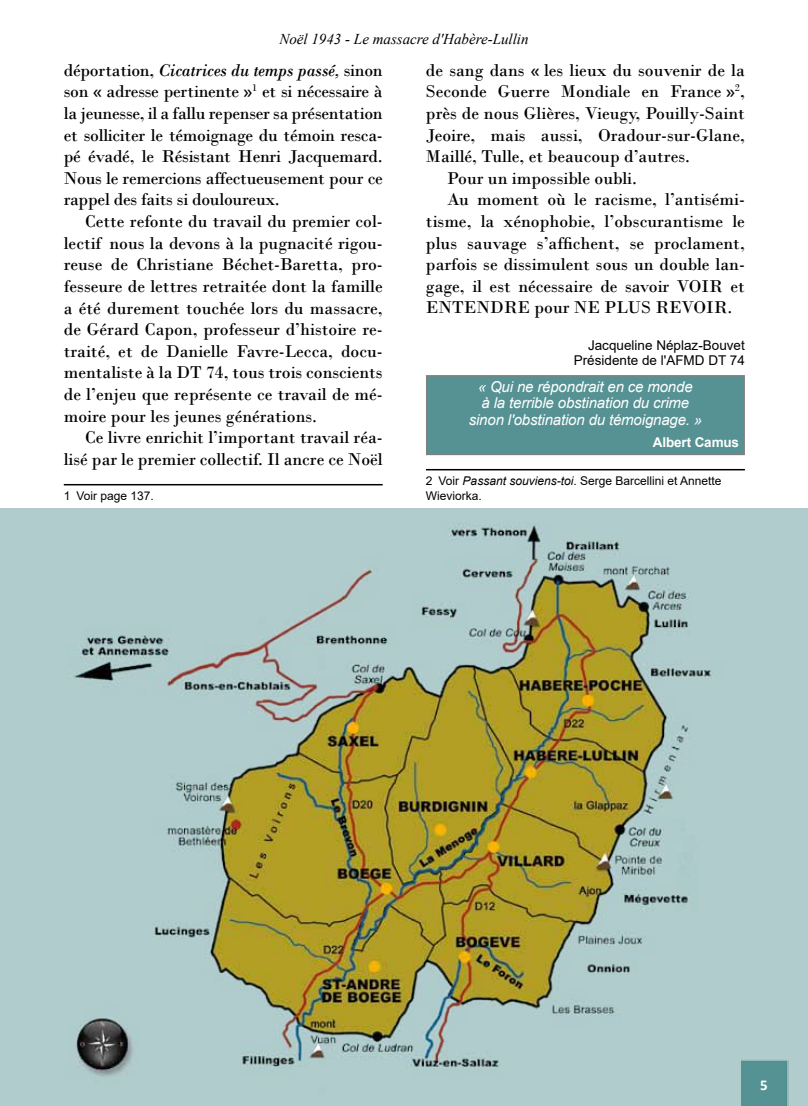
<style>
.page{position:relative;width:808px;height:1106px;background:#fff}
.page>*{position:absolute;margin:0;border:0;box-sizing:border-box;transform-origin:0 0}
.t1{font:18px/21.6px "Bodoni";color:#000;text-align:justify}
.t2{font:italic 15px/16.5px "Arial";letter-spacing:-.01em;color:#fff;text-align:center}
.t3{font:italic 15px "Times New Roman";color:#000}
.t4{font:700 15px "Calibri";color:#fff}
.t5{font:13.5px/15px "Arial";color:#000;text-align:right}
.t6{font:700 13.5px "Arial";letter-spacing:-.01em;color:#fff}
.t7{font:12px/15px "Arial";color:#000}
.s1{font-style:italic}
</style>
<div class="page">
<img style="left:0;top:455px;width:808px;height:651px">
<hr style="left:426px;top:469px;width:319px;height:1px;background:#000">
<hr style="left:64px;top:484px;width:319px;height:1px;background:#000">
<div style="left:427px;top:376px;width:317px;height:78px;background:#569293"></div>
<div style="left:426px;top:375px;width:319px;height:80px;border:2px solid #808080"></div>
<p class="t3" style="left:279px;top:29px;width:251px">Noël 1943 - Le massacre d'Habère-Lullin</p>
<p class="t1" style="left:426px;top:59px;width:320px">de sang dans « les lieux du souvenir de la</p>
<p class="t1" style="left:426px;top:81px;width:320px">Seconde Guerre Mondiale en France »<sup>2</sup>,</p>
<p class="t1" style="left:426px;top:102px;width:320px">près de nous Glières, Vieugy, Pouilly-Saint</p>
<p class="t1" style="left:426px;top:124px;width:320px">Jeoire, mais aussi, Oradour-sur-Glane,</p>
<p class="t1" style="left:426px;top:146px;width:266px">Maillé, Tulle, et beaucoup d’autres.</p>
<p class="t1" style="left:447px;top:167px;width:191px">Pour un impossible oubli.</p>
<p class="t1" style="left:447px;top:189px;width:299px">Au moment où le racisme, l’antisémi-</p>
<p class="t1" style="left:426px;top:210px;width:320px">tisme, la xénophobie, l’obscurantisme le</p>
<p class="t1" style="left:426px;top:232px;width:320px">plus sauvage s’affichent, se proclament,</p>
<p class="t1" style="left:426px;top:254px;width:320px">parfois se dissimulent sous un double lan-</p>
<p class="t1" style="left:426px;top:275px;width:320px">gage, il est nécessaire de savoir VOIR et</p>
<p class="t1" style="left:426px;top:297px;width:308px">ENTENDRE pour NE PLUS REVOIR.</p>
<p class="t5" style="left:574px;top:338px;width:173px">Jacqueline Néplaz-Bouvet<br>Présidente de l'AFMD DT 74</p>
<p class="t1" style="left:64px;top:59px;width:320px">déportation, <span class="s1">Cicatrices du temps passé,</span> sinon son « adresse pertinente »<sup>1</sup> et si nécessaire à la jeunesse, il a fallu repenser sa présentation et solliciter le témoignage du témoin resca&shy;pé évadé, le Résistant Henri Jacquemard.<br>Nous le remercions affectueusement pour ce rappel des faits si douloureux.</p>
<p class="t1" style="left:64px;top:210px;width:320px;text-indent:21px">Cette refonte du travail du premier col&shy;lectif nous la devons à la pugnacité rigou&shy;reuse de Christiane Béchet-Baretta, pro&shy;fesseure de lettres retraitée dont la famille a été durement touchée lors du massacre, de Gérard Capon, professeur d’histoire re&shy;traité, et de Danielle Favre-Lecca, docu&shy;mentaliste à la DT 74, tous trois conscients de l’enjeu que représente ce travail de mé&shy;moire pour les jeunes générations.</p>
<p class="t1" style="left:64px;top:426px;width:320px;text-align:right">Ce livre enrichit l’important travail réa&shy;lisé par le premier collectif. Il ancre ce Noël</p>
<p class="t7" style="left:64px;top:488px;width:92px">1 Voir page 137.</p>
<p class="t2" style="left:469px;top:378px;width:235px">« Qui ne répondrait en ce monde<br>à la terrible obstination du crime sinon l'obstination du témoignage. »</p>
<p class="t6" style="left:653px;top:432px;width:88px">Albert Camus</p>
<p class="t7" style="left:426px;top:473px;width:297px">2 Voir <span class="s1">Passant souviens-toi</span>. Serge Barcellini et Annette<br>Wieviorka.</p>
<p class="t4" style="left:760px;top:1074px;width:9px">5</p>
</div>
